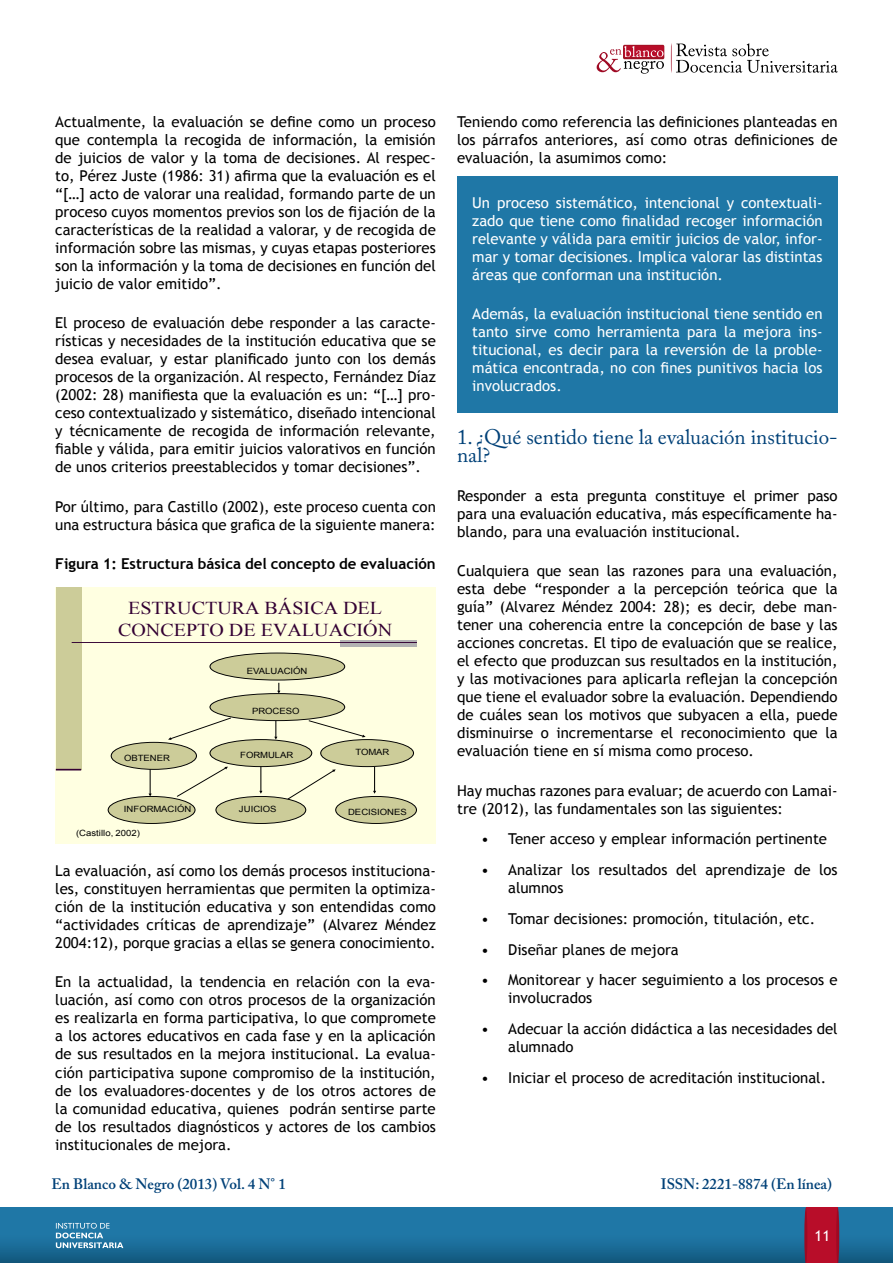
<style>
.page{position:relative;width:893px;height:1263px;background:#fff}
.page>*{position:absolute;margin:0;border:0;box-sizing:border-box;transform-origin:0 0}
.t1{font:21px/18px "Adobe Caslon Pro";color:#004178}
.t2{font:18.15px/21.8px "Times New Roman";color:#303;text-align:center;scale:1.11 1}
.t3{font:15px/18px "Trebuchet MS";color:#000;text-align:justify}
.t4{font:15px/18px "Trebuchet MS";color:#fff;text-align:justify}
.t5{font:600 15px "Adobe Caslon Pro";color:#004178}
.t6{font:700 15px "Trebuchet MS";color:#000}
.t7{font:8.55px "Arial";color:#000;scale:1.11 1}
</style>
<div class="page">
<div style="left:623px;top:45px;width:41px;height:14px;background:#a71025;border-radius:2px"></div>
<svg style="left:671px;top:43px;width:167px;height:30px"></svg>
<svg style="left:597px;top:46px;width:67px;height:28px"></svg>
<div style="left:0;top:1208px;width:893px;height:55px;background:linear-gradient(to bottom,#237fb1,#156088)"></div>
<div style="left:806px;top:1208px;width:32px;height:55px;background:#b80d29"></div>
<svg style="left:804px;top:1208px;width:3px;height:55px"></svg>
<svg style="left:836px;top:1208px;width:3px;height:55px"></svg>
<svg style="left:54px;top:1208px;width:69px;height:55px"></svg>
<div style="left:56px;top:587px;width:380px;height:257px;background:#ffffe1"></div>
<div style="left:56px;top:587px;width:25px;height:183px;background:#cc9"></div>
<div style="left:341px;top:640px;width:76px;height:6px;background:#b2b2b2"></div>
<hr style="left:72px;top:642px;width:345px;height:1px;background:#303">
<svg style="left:56px;top:769px;width:25px;height:1px"></svg>
<svg style="left:108px;top:653px;width:309px;height:171px"></svg>
<div style="left:457px;top:176px;width:381px;height:237px;background:#1f77a6"></div>
<p class="t3" style="left:55px;top:113px;width:382px">Actualmente, la evaluación se define como un proceso que contempla la recogida de información, la emisión de juicios de valor y la toma de decisiones. Al respec&shy;to, Pérez Juste (1986: 31) afirma que la evaluación es el “[…] acto de valorar una realidad, formando parte de un proceso cuyos momentos previos son los de fijación de la características de la realidad a valorar, y de recogida de información sobre las mismas, y cuyas etapas posteriores son la información y la toma de decisiones en función del juicio de valor emitido”.</p>
<p class="t3" style="left:55px;top:314px;width:382px">El proceso de evaluación debe responder a las caracte&shy;rísticas y necesidades de la institución educativa que se desea evaluar, y estar planificado junto con los demás procesos de la organización. Al respecto, Fernández Díaz (2002: 28) manifiesta que la evaluación es un: “[…] pro&shy;ceso contextualizado y sistemático, diseñado intencional y técnicamente de recogida de información relevante, fiable y válida, para emitir juicios valorativos en función de unos criterios preestablecidos y tomar decisiones”.</p>
<p class="t3" style="left:55px;top:497px;width:382px">Por último, para Castillo (2002), este proceso cuenta con una estructura básica que grafica de la siguiente manera:</p>
<p class="t6" style="left:55px;top:554px;width:382px">Figura 1: Estructura básica del concepto de evaluación</p>
<p class="t3" style="left:457px;top:113px;width:382px">Teniendo como referencia las definiciones planteadas en los párrafos anteriores, así como otras definiciones de evaluación, la asumimos como:</p>
<p class="t4" style="left:472px;top:194px;width:352px">Un proceso sistemático, intencional y contextuali&shy;zado que tiene como finalidad recoger información relevante y válida para emitir juicios de valor, infor&shy;mar y tomar decisiones. Implica valorar las distintas áreas que conforman una institución.</p>
<p class="t4" style="left:472px;top:305px;width:352px">Además, la evaluación institucional tiene sentido en tanto sirve como herramienta para la mejora ins&shy;titucional, es decir para la reversión de la proble&shy;mática encontrada, no con fines punitivos hacia los involucrados.</p>
<h1 class="t1" style="left:457px;top:428px;width:382px">1. ¿Qué sentido tiene la evaluación institucio&shy;nal?</h1>
<p class="t3" style="left:457px;top:487px;width:382px">Responder a esta pregunta constituye el primer paso para una evaluación educativa, más específicamente ha&shy;blando, para una evaluación institucional.</p>
<p class="t3" style="left:457px;top:562px;width:382px">Cualquiera que sean las razones para una evaluación, esta debe “responder a la percepción teórica que la guía” (Alvarez Méndez 2004: 28); es decir, debe man&shy;tener una coherencia entre la concepción de base y las acciones concretas. El tipo de evaluación que se realice, el efecto que produzcan sus resultados en la institución, y las motivaciones para aplicarla reflejan la concepción que tiene el evaluador sobre la evaluación. Dependiendo de cuáles sean los motivos que subyacen a ella, puede disminuirse o incrementarse el reconocimiento que la evaluación tiene en sí misma como proceso.</p>
<p class="t3" style="left:457px;top:781px;width:382px">Hay muchas razones para evaluar; de acuerdo con Lamai&shy;tre (2012), las fundamentales son las siguientes:</p>
<p class="t3" style="left:481px;top:830px;width:347px">• Tener acceso y emplear información pertinente</p>
<p class="t3" style="left:508px;top:861px;width:331px;text-indent:-27px">• Analizar los resultados del aprendizaje de los alumnos</p>
<p class="t3" style="left:481px;top:910px;width:336px">• Tomar decisiones: promoción, titulación, etc.</p>
<p class="t3" style="left:481px;top:940px;width:199px">• Diseñar planes de mejora</p>
<p class="t3" style="left:508px;top:971px;width:331px;text-indent:-27px">• Monitorear y hacer seguimiento a los procesos e involucrados</p>
<p class="t3" style="left:508px;top:1020px;width:331px;text-indent:-27px">• Adecuar la acción didáctica a las necesidades del alumnado</p>
<p class="t3" style="left:481px;top:1069px;width:347px">• Iniciar el proceso de acreditación institucional.</p>
<p class="t2" style="left:118px;top:597px;width:248px">ESTRUCTURA BÁSICA DEL<br>CONCEPTO DE EVALUACIÓN</p>
<p class="t7" style="left:247px;top:665px;width:56px">EVALUACIÓN</p>
<p class="t7" style="left:252px;top:705px;width:44px">PROCESO</p>
<p class="t7" style="left:124px;top:752px;width:43px">OBTENER</p>
<p class="t7" style="left:240px;top:749px;width:49px">FORMULAR</p>
<p class="t7" style="left:355px;top:746px;width:32px">TOMAR</p>
<p class="t7" style="left:124px;top:803px;width:62px">INFORMACIÓN</p>
<p class="t7" style="left:239px;top:803px;width:35px">JUICIOS</p>
<p class="t7" style="left:348px;top:806px;width:54px">DECISIONES</p>
<p class="t7" style="left:76px;top:828px;width:59px">(Castillo, 2002)</p>
<p class="t3" style="left:55px;top:862px;width:382px">La evaluación, así como los demás procesos instituciona&shy;les, constituyen herramientas que permiten la optimiza&shy;ción de la institución educativa y son entendidas como “actividades críticas de aprendizaje” (Alvarez Méndez 2004:12), porque gracias a ellas se genera conocimiento.</p>
<p class="t3" style="left:55px;top:973px;width:382px">En la actualidad, la tendencia en relación con la eva&shy;luación, así como con otros procesos de la organización es realizarla en forma participativa, lo que compromete a los actores educativos en cada fase y en la aplicación de sus resultados en la mejora institucional. La evalua&shy;ción participativa supone compromiso de la institución, de los evaluadores-docentes y de los otros actores de la comunidad educativa, quienes podrán sentirse parte de los resultados diagnósticos y actores de los cambios institucionales de mejora.</p>
<p class="t5" style="left:52px;top:1175px;width:236px">En Blanco &amp; Negro (2013) Vol. 4 N° 1</p>
<p class="t5" style="left:661px;top:1175px;width:173px">ISSN: 2221-8874 (En línea)</p>
<p class="t4" style="left:814px;top:1227px;width:17px">1 13</p>
</div>
